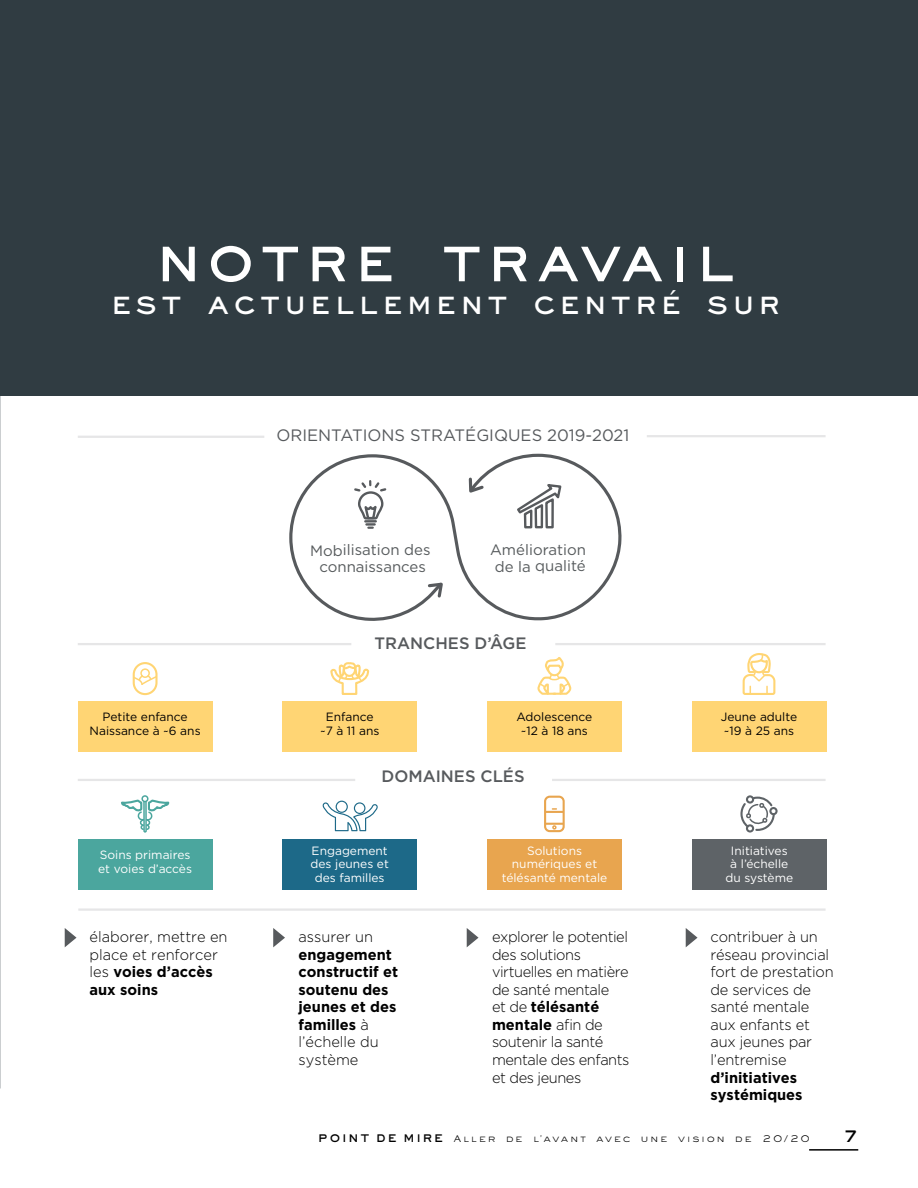
<style>
.page{position:relative;width:918px;height:1188px;background:#fff}
.page>*{position:absolute;margin:0;border:0;box-sizing:border-box;transform-origin:0 0}
.t1{font:700 54px "Eyechart";letter-spacing:.15em;color:#fff}
.t2{font:700 27px "Eyechart";letter-spacing:.2em;color:#fff}
.t3{font:700 18px "Eyechart";color:#000}
.t4{font:16.5px "Gotham";color:#575a5d}
.t5{font:500 16.5px "Gotham";color:#575a5d}
.t6{font:300 15px/17.5px "Gotham";letter-spacing:-.015em;color:#000}
.t7{font:700 15px/17.5px "Gotham";color:#000}
.t8{font:15px/16.5px "Gotham";letter-spacing:-.005em;color:#575b5d;text-align:center}
.t9{font:12px/13.5px "Gotham";color:#fff;text-align:center}
.t10{font:12px/13.5px "Gotham";color:#000;text-align:center}
.t11{font:10.5px "Eyechart";letter-spacing:.195em;color:#000}
.s1{font-weight:700}
.s2{font-weight:300}
.s3{font-weight:700;font-size:12px}
</style>
<div class="page">
<hr style="left:809px;top:1149px;width:49px;height:2px;background:#000">
<svg style="left:289px;top:453px;width:332px;height:168px"></svg>
<svg style="left:426px;top:581px;width:19px;height:19px"></svg>
<svg style="left:467px;top:476px;width:19px;height:19px"></svg>
<hr style="left:552px;top:779px;width:274px;height:2px;background:#e6e6e7">
<hr style="left:78px;top:779px;width:277px;height:2px;background:#e6e6e7">
<hr style="left:555px;top:643px;width:271px;height:2px;background:#e6e6e7">
<hr style="left:78px;top:908px;width:748px;height:3px;background:#e6e6e7">
<hr style="left:78px;top:643px;width:273px;height:2px;background:#e6e6e7">
<hr style="left:647px;top:435px;width:179px;height:2px;background:#e6e6e7">
<hr style="left:78px;top:436px;width:186px;height:2px;background:#e6e6e7">
<div style="left:0;top:0;width:918px;height:395px;background:#303c42"></div>
<svg style="left:515px;top:482px;width:48px;height:48px"></svg>
<div style="left:78px;top:702px;width:134px;height:50px;background:#ffd574"></div>
<div style="left:692px;top:702px;width:134px;height:50px;background:#ffd574"></div>
<div style="left:487px;top:702px;width:135px;height:50px;background:#ffd574"></div>
<div style="left:282px;top:702px;width:135px;height:50px;background:#ffd574"></div>
<div style="left:78px;top:840px;width:134px;height:50px;background:#4ba69e"></div>
<div style="left:282px;top:840px;width:135px;height:50px;background:#1d6988"></div>
<div style="left:487px;top:840px;width:135px;height:50px;background:#e8a54f"></div>
<div style="left:692px;top:840px;width:134px;height:50px;background:#5e6367"></div>
<div style="left:769px;top:807px;width:9px;height:8px;border:2px solid #5e6367;border-radius:50%"></div>
<div style="left:746px;top:824px;width:8px;height:9px;border:2px solid #5e6367;border-radius:50%"></div>
<svg style="left:741px;top:795px;width:35px;height:37px"></svg>
<div style="left:544px;top:796px;width:21px;height:36px;border:2px solid #e8a54f;border-radius:5px"></div>
<svg style="left:545px;top:808px;width:19px;height:5px"></svg>
<svg style="left:546px;top:823px;width:18px;height:7px"></svg>
<div style="left:141px;top:795px;width:8px;height:7px;border:2px solid #4ba69e;border-radius:50%"></div>
<svg style="left:121px;top:797px;width:49px;height:36px"></svg>
<svg style="left:742px;top:653px;width:34px;height:42px"></svg>
<svg style="left:537px;top:658px;width:35px;height:37px"></svg>
<svg style="left:330px;top:662px;width:40px;height:33px"></svg>
<div style="left:133px;top:662px;width:25px;height:33px;border:2px solid #ffd574;border-radius:11px"></div>
<div style="left:140px;top:668px;width:10px;height:10px;border:2px solid #ffd574;border-radius:50%"></div>
<svg style="left:132px;top:674px;width:26px;height:12px"></svg>
<svg style="left:65px;top:928px;width:12px;height:19px"></svg>
<svg style="left:273px;top:928px;width:12px;height:19px"></svg>
<svg style="left:467px;top:928px;width:12px;height:19px"></svg>
<svg style="left:686px;top:928px;width:12px;height:19px"></svg>
<svg style="left:323px;top:801px;width:55px;height:30px"></svg>
<h2 class="t1" style="left:158px;top:232px;width:578px">NOTRE TRAVAIL</h2>
<h2 class="t2" style="left:112px;top:290px;width:669px">EST ACTUELLEMENT CENTRÉ SUR</h2>
<h3 class="t4" style="left:276px;top:425px;width:354px">ORIENTATIONS STRATÉGIQUES 2019-2021</h3>
<p class="t8" style="left:310px;top:542px;width:122px">Mobilisation des connaissances</p>
<p class="t8" style="left:490px;top:541px;width:97px">Amélioration de la qualité</p>
<h3 class="t5" style="left:375px;top:632px;width:153px">TRANCHES D’ÂGE</h3>
<p class="t10" style="left:90px;top:710px;width:113px">Petite enfance<br>Naissance à ~6 ans</p>
<p class="t10" style="left:320px;top:710px;width:61px">Enfance ~7 à 11 ans</p>
<p class="t10" style="left:516px;top:710px;width:78px">Adolescence ~12 à 18 ans</p>
<p class="t10" style="left:721px;top:710px;width:78px;text-align:left">Jeune adulte ~19 à 25 ans</p>
<h3 class="t5" style="left:381px;top:765px;width:145px">DOMAINES CLÉS</h3>
<p class="t9" style="left:98px;top:848px;width:95px;text-align:left">Soins primaires et voies d’accès</p>
<p class="t6" style="left:90px;top:928px;width:140px">élaborer, mettre en place et renforcer les <span class="s1">voies d’accès aux soins</span></p>
<p class="t9" style="left:311px;top:844px;width:80px">Engagement des jeunes et des familles</p>
<p class="t7" style="left:299px;top:928px;width:101px"><span class="s2">assurer un </span>engagement constructif et soutenu des jeunes et des familles <span class="s2">à l’échelle du système</span></p>
<p class="t9" style="left:502px;top:844px;width:107px">Solutions numériques et télésanté mentale</p>
<p class="t6" style="left:492px;top:928px;width:139px">explorer le potentiel des solutions virtuelles en matière de santé mentale<br>et de <span class="s1">télésanté mentale</span> afin de soutenir la santé mentale des enfants et des jeunes</p>
<p class="t9" style="left:725px;top:844px;width:69px">Initiatives<br>à l’échelle du système</p>
<p class="t6" style="left:711px;top:928px;width:125px">contribuer à un réseau provincial fort de prestation de services de santé mentale aux enfants et aux jeunes par l’entremise <span class="s1">d’initiatives systémiques</span></p>
<p class="t11" style="left:319px;top:1133px;width:492px"><span class="s3">POINT DE MIRE</span> Aller de l’avant avec une vision de 20/20</p>
<p class="t3" style="left:843px;top:1126px;width:16px">7</p>
</div>
